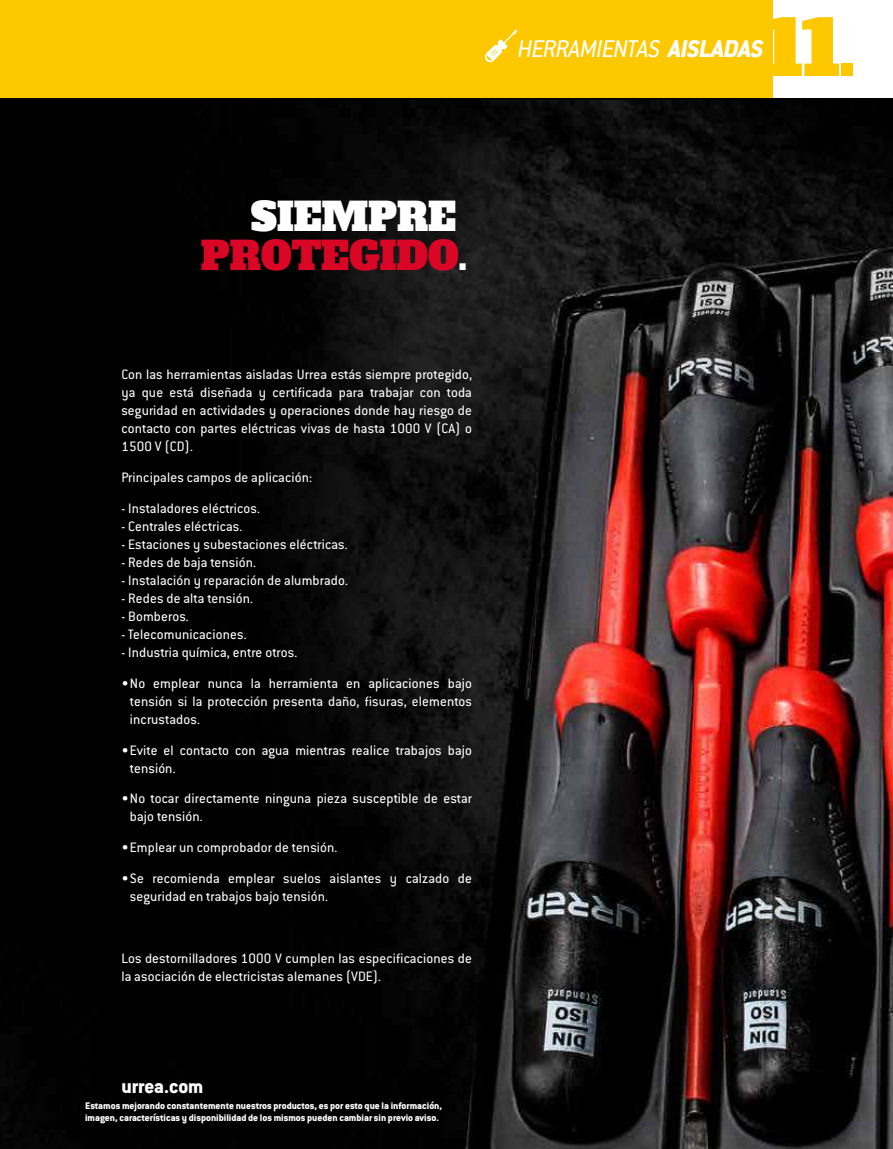
<style>
.page{position:relative;width:893px;height:1149px;background:#fff}
.page>*{position:absolute;margin:0;border:0;box-sizing:border-box;transform-origin:0 0}
.t1{font:75.6px "Alfa Slab One";color:#fec800}
.t2{font:38.85px/39px "Alfa Slab One";letter-spacing:-.01em;color:#da0626;text-align:right}
.t3{font:italic 26.55px "Conduit ITC Std";color:#fff}
.t4{font:700 21px "Conduit ITC Extra";color:#fff}
.t5{font:15px/18px "Conduit ITC Std";letter-spacing:.01em;color:#fff}
.t6{font:700 10.5px/12.6px "Conduit ITC Extra";color:#fff}
.s1{font-family:"Conduit ITC Extra";font-weight:700}
.s2{color:#fff}
</style>
<div class="page">
<div style="left:0;top:0;width:772px;height:98px;background:#fec800"></div>
<svg style="left:485px;top:30px;width:32px;height:32px"></svg>
<img style="left:0;top:100px;width:893px;height:1048px">
<h1 class="t1" style="left:764px;top:-2px;width:94px">11.</h1>
<h3 class="t3" style="left:516px;top:33px;width:253px">HERRAMIENTAS <span class="s1">AISLADAS</span></h3>
<h2 class="t2" style="left:201px;top:197px;width:269px"><span class="s2">SIEMPRE<br></span>PROTEGIDO<span class="s2">.</span></h2>
<p class="t5" style="left:121px;top:365px;width:352px;text-align:justify">Con las herramientas aisladas Urrea estás siempre protegido, ya que está diseñada y certificada para trabajar con toda seguridad en actividades y operaciones donde hay riesgo de contacto con partes eléctricas vivas de hasta 1000 V (CA) o 1500 V (CD).</p>
<p class="t5" style="left:121px;top:468px;width:192px">Principales campos de aplicación:</p>
<p class="t5" style="left:121px;top:498px;width:140px">- Instaladores eléctricos.</p>
<p class="t5" style="left:121px;top:516px;width:122px">- Centrales eléctricas.</p>
<p class="t5" style="left:121px;top:534px;width:228px">- Estaciones y subestaciones eléctricas.</p>
<p class="t5" style="left:121px;top:552px;width:136px">- Redes de baja tensión.</p>
<p class="t5" style="left:121px;top:570px;width:228px">- Instalación y reparación de alumbrado.</p>
<p class="t5" style="left:121px;top:588px;width:133px">- Redes de alta tensión.</p>
<p class="t5" style="left:121px;top:606px;width:69px">- Bomberos.</p>
<p class="t5" style="left:121px;top:624px;width:127px">- Telecomunicaciones.</p>
<p class="t5" style="left:121px;top:642px;width:177px">- Industria química, entre otros.</p>
<p class="t5" style="left:130px;top:673px;width:344px;text-align:justify;text-indent:-9px">•No emplear nunca la herramienta en aplicaciones bajo tensión si la protección presenta daño, fisuras, elementos incrustados.</p>
<p class="t5" style="left:130px;top:740px;width:344px;text-indent:-9px">•Evite el contacto con agua mientras realice trabajos bajo tensión.</p>
<p class="t5" style="left:130px;top:789px;width:344px;text-indent:-9px">•No tocar directamente ninguna pieza susceptible de estar bajo tensión.</p>
<p class="t5" style="left:121px;top:837px;width:218px">•Emplear un comprobador de tensión.</p>
<p class="t5" style="left:130px;top:868px;width:344px;text-indent:-9px">•Se recomienda emplear suelos aislantes y calzado de seguridad en trabajos bajo tensión.</p>
<p class="t5" style="left:121px;top:948px;width:352px">Los destornilladores 1000 V cumplen las especificaciones de la asociación de electricistas alemanes (VDE).</p>
<h3 class="t4" style="left:121px;top:1073px;width:83px">urrea.com</h3>
<p class="t6" style="left:85px;top:1098px;width:359px">Estamos mejorando constantemente nuestros productos, es por esto que la información, imagen, características y disponibilidad de los mismos pueden cambiar sin previo aviso.</p>
</div>
